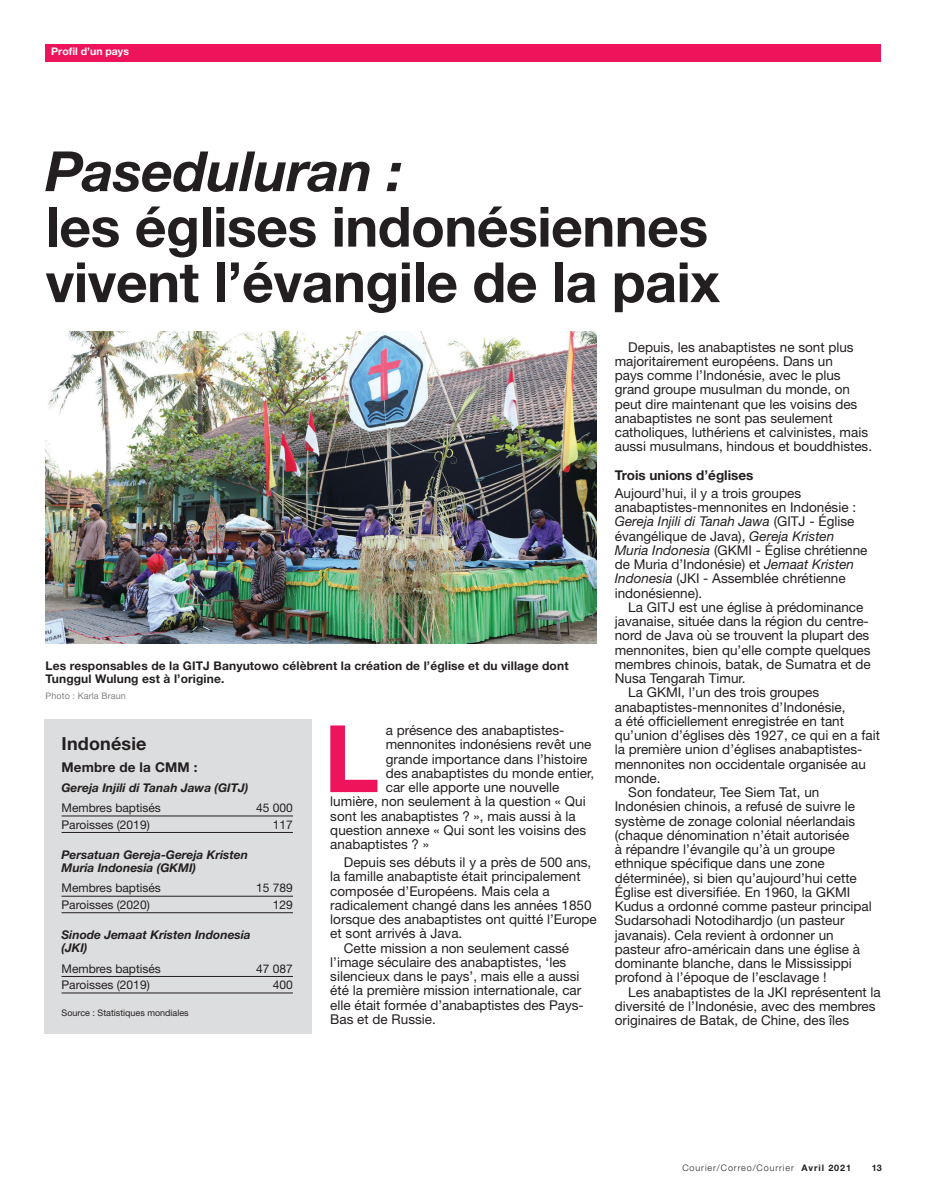
<style>
.page{position:relative;width:927px;height:1197px;background:#fff}
.page>*{position:absolute;margin:0;border:0;box-sizing:border-box;transform-origin:0 0}
.t1{font:700 93.3px "Helvetica Neue LT Std";color:#ed145b}
.Headings_24_24{font:700 55.5px/55.5px "Helvetica Neue LT Std";letter-spacing:-.01em;color:#231f20}
.subhead_in_article{font:700 18px "Helvetica Neue LT Std";letter-spacing:.01em;color:#231f20}
.Body_Text_9_10{font:13.5px/14.2px "Helvetica Neue LT Std";color:#231f20}
.Body_Text_9_10-2{font:700 13.5px "Helvetica Neue LT Std";color:#231f20}
.subhead_in_article-2{font:700 13.5px "Helvetica Neue LT Std";letter-spacing:.01em;color:#231f20}
.sidebar_subhead{font:italic 700 12px/13.5px "Helvetica Neue LT Std";color:#231f20}
.Captions{font:700 12px/13.5px "Helvetica Neue LT Std";letter-spacing:.01em;color:#231f20}
.sidebar_text{font:12px "Helvetica Neue LT Std";color:#231f20}
.sidebar_table_lined{font:12px "Helvetica Neue LT Std";color:#231f20}
.t2{font:700 10.5px "Helvetica Neue";color:#fff}
.t3{font:300 9px "Helvetica Neue LT Std";letter-spacing:.1em;color:#231f20}
.sidebar_source{font:9px "Helvetica Neue LT Std";color:#231f20}
.photo_credit{font:9px "Helvetica Neue LT Std";letter-spacing:.01em;color:#808285}
.t4{font:700 9px "Helvetica Neue LT Std";color:#231f20}
.s1{font-style:italic}
.s2{font-weight:700}
</style>
<div class="page">
<div style="left:45px;top:44px;width:835px;height:17px;background:#ed145b"></div>
<div style="left:45px;top:720px;width:267px;height:314px;background:#dcddde"></div>
<hr style="left:62px;top:816px;width:231px;height:1px;background:#231f20">
<hr style="left:62px;top:832px;width:231px;height:1px;background:#231f20">
<hr style="left:62px;top:896px;width:231px;height:1px;background:#231f20">
<hr style="left:62px;top:912px;width:231px;height:1px;background:#231f20">
<hr style="left:62px;top:976px;width:231px;height:1px;background:#231f20">
<hr style="left:62px;top:993px;width:231px;height:1px;background:#231f20">
<img style="left:45px;top:332px;width:551px;height:312px">
<p class="t2" style="left:51px;top:45px;width:79px">Profil d’un pays</p>
<p class="Headings_24_24" style="left:46px;top:142px;width:676px"><span class="s1">Paseduluran :<br></span>les églises indonésiennes vivent l’évangile de la paix</p>
<p class="Captions" style="left:46px;top:658px;width:525px">Les responsables de la GITJ Banyutowo célèbrent la création de l’église et du village dont<br>Tunggul Wulung est à l’origine.</p>
<p class="photo_credit" style="left:46px;top:690px;width:82px">Photo : Karla Braun</p>
<p class="subhead_in_article" style="left:62px;top:732px;width:87px">Indonésie</p>
<p class="subhead_in_article-2" style="left:62px;top:758px;width:138px">Membre de la CMM :</p>
<p class="sidebar_subhead" style="left:62px;top:781px;width:188px">Gereja Injili di Tanah Jawa (GITJ)</p>
<p class="sidebar_text" style="left:62px;top:801px;width:101px">Membres baptisés</p>
<p class="sidebar_text" style="left:256px;top:801px;width:38px">45 000</p>
<p class="sidebar_table_lined" style="left:62px;top:817px;width:90px">Paroisses (2019)</p>
<p class="sidebar_table_lined" style="left:273px;top:817px;width:22px">117</p>
<p class="sidebar_subhead" style="left:62px;top:847px;width:188px">Persatuan Gereja-Gereja Kristen<br>Muria Indonesia (GKMI)</p>
<p class="sidebar_text" style="left:62px;top:881px;width:101px">Membres baptisés</p>
<p class="sidebar_text" style="left:256px;top:881px;width:38px">15 789</p>
<p class="sidebar_table_lined" style="left:62px;top:897px;width:90px">Paroisses (2020)</p>
<p class="sidebar_table_lined" style="left:273px;top:897px;width:22px">129</p>
<p class="sidebar_subhead" style="left:62px;top:928px;width:191px">Sinode Jemaat Kristen Indonesia (JKI)</p>
<p class="sidebar_text" style="left:62px;top:961px;width:101px">Membres baptisés</p>
<p class="sidebar_text" style="left:256px;top:961px;width:38px">47 087</p>
<p class="sidebar_table_lined" style="left:62px;top:978px;width:90px">Paroisses (2019)</p>
<p class="sidebar_table_lined" style="left:273px;top:978px;width:22px">400</p>
<p class="sidebar_source" style="left:62px;top:1008px;width:129px">Source : Statistiques mondiales</p>
<p class="t1" style="left:324px;top:701px;width:57px">L</p>
<p class="Body_Text_9_10" style="left:386px;top:723px;width:180px">a présence des anabaptistes-</p>
<p class="Body_Text_9_10" style="left:386px;top:737px;width:207px">mennonites indonésiens revêt une</p>
<p class="Body_Text_9_10" style="left:386px;top:752px;width:203px">grande importance dans l’histoire</p>
<p class="Body_Text_9_10" style="left:386px;top:766px;width:210px">des anabaptistes du monde entier,</p>
<p class="Body_Text_9_10" style="left:386px;top:780px;width:175px">car elle apporte une nouvelle</p>
<p class="Body_Text_9_10" style="left:330px;top:794px;width:257px">lumière, non seulement à la question « Qui</p>
<p class="Body_Text_9_10" style="left:330px;top:809px;width:247px">sont les anabaptistes ? », mais aussi à la</p>
<p class="Body_Text_9_10" style="left:330px;top:823px;width:257px">question annexe « Qui sont les voisins des</p>
<p class="Body_Text_9_10" style="left:330px;top:837px;width:100px">anabaptistes ? »</p>
<p class="Body_Text_9_10" style="left:330px;top:855px;width:268px;text-indent:14px">Depuis ses débuts il y a près de 500 ans, la famille anabaptiste était principalement composée d’Européens. Mais cela a radicalement changé dans les années 1850 lorsque des anabaptistes ont quitté l’Europe et sont arrivés à Java.</p>
<p class="Body_Text_9_10" style="left:330px;top:941px;width:255px;text-indent:14px">Cette mission a non seulement cassé l’image séculaire des anabaptistes, ‘les silencieux dans le pays’, mais elle a aussi été la première mission internationale, car elle était formée d’anabaptistes des Pays-Bas et de Russie.</p>
<p class="Body_Text_9_10" style="left:615px;top:340px;width:259px;text-indent:14px">Depuis, les anabaptistes ne sont plus majoritairement européens. Dans un<br>pays comme l’Indonésie, avec le plus grand groupe musulman du monde, on peut dire maintenant que les voisins des anabaptistes ne sont pas seulement catholiques, luthériens et calvinistes, mais aussi musulmans, hindous et bouddhistes.</p>
<p class="Body_Text_9_10-2" style="left:615px;top:467px;width:140px">Trois unions d’églises</p>
<p class="Body_Text_9_10" style="left:615px;top:486px;width:254px">Aujourd’hui, il y a trois groupes anabaptistes-mennonites en Indonésie :<br><span class="s1">Gereja Injili di Tanah Jawa</span> (GITJ - Église évangélique de Java), <span class="s1">Gereja Kristen Muria Indonesia</span> (GKMI - Église chrétienne de Muria d’Indonésie) et <span class="s1">Jemaat Kristen Indonesia</span> (JKI - Assemblée chrétienne indonésienne).</p>
<p class="Body_Text_9_10" style="left:615px;top:600px;width:258px;text-indent:14px">La GITJ est une église à prédominance javanaise, située dans la région du centre&shy;nord de Java où se trouvent la plupart des mennonites, bien qu’elle compte quelques membres chinois, batak, de Sumatra et de Nusa Tengarah Timur.</p>
<p class="Body_Text_9_10" style="left:615px;top:685px;width:267px;text-indent:14px">La GKMI, l’un des trois groupes anabaptistes-mennonites d’Indonésie,<br>a été officiellement enregistrée en tant qu’union d’églises dès 1927, ce qui en a fait la première union d’églises anabaptistes&shy;mennonites non occidentale organisée au monde.</p>
<p class="Body_Text_9_10" style="left:615px;top:785px;width:259px;text-indent:14px">Son fondateur, Tee Siem Tat, un Indonésien chinois, a refusé de suivre le système de zonage colonial néerlandais (chaque dénomination n’était autorisée<br>à répandre l’évangile qu’à un groupe ethnique spécifique dans une zone déterminée), si bien qu’aujourd’hui cette Église est diversifiée. En 1960, la GKMI Kudus a ordonné comme pasteur principal Sudarsohadi Notodihardjo (un pasteur javanais). Cela revient à ordonner un pasteur afro-américain dans une église à dominante blanche, dans le Mississippi profond à l’époque de l’esclavage !</p>
<p class="Body_Text_9_10" style="left:615px;top:985px;width:268px;text-indent:14px">Les anabaptistes de la JKI représentent la diversité de l’Indonésie, avec des membres originaires de Batak, de Chine, des îles</p>
<p class="t3" style="left:682px;top:1162px;width:170px">Courier/Correo/Courrier <span class="s2">Avril 2021</span></p>
<p class="t4" style="left:872px;top:1162px;width:12px">13</p>
</div>
